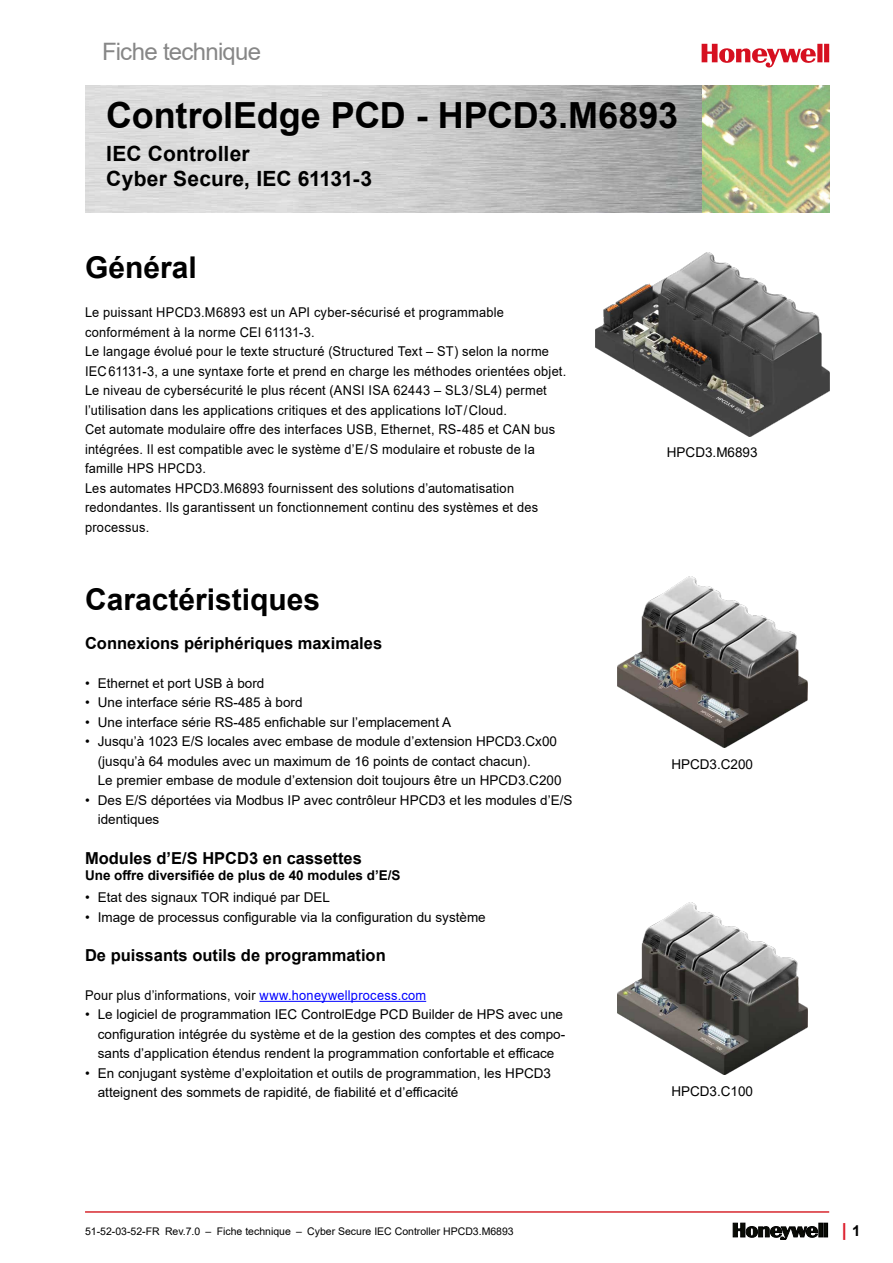
<style>
.page{position:relative;width:893px;height:1263px;background:#fff}
.page>*{position:absolute;margin:0;border:0;box-sizing:border-box;transform-origin:0 0}
.t1{font:700 36px "Arial";letter-spacing:-.005em;color:#000}
.Header_1__20_auto{font:700 30px "Arial";color:#000}
.t2{font:24px "Arial";letter-spacing:-.03em;color:#878787}
.t3{font:700 21px/25.5px "Arial";letter-spacing:.01em;color:#000}
.t4{font:700 18px "Arial";color:#dc1b2a}
.Header_4__11_auto{font:700 16.5px "Arial";color:#000}
.Grundtext___9_13{font:13.5px/19.5px "Arial";color:#000}
.Grundtext___9_13-2{font:13.5px/19.5px "Arial";letter-spacing:.02em;color:#000;scale:.95 1}
.Grundtext___9_13-3{font:13.5px/19.5px "Arial";color:#000;scale:.95 1}
.Header_4__11_auto-2{font:700 13.5px "Arial";color:#000}
.Legenden__9_auto{font:13.5px "Arial";color:#000}
.t5{font:10.5px "Arial";color:#000}
.s1{color:#00f}
.s2{font-size:15px;color:#000}
</style>
<div class="page">
<hr style="left:85px;top:1211px;width:744px;height:2px;background:#d7282f">
<svg style="left:702px;top:44px;width:127px;height:24px"></svg>
<img style="left:85px;top:85px;width:744px;height:128px">
<img style="left:595px;top:253px;width:234px;height:183px">
<img style="left:617px;top:576px;width:190px;height:171px">
<img style="left:617px;top:903px;width:190px;height:172px">
<svg style="left:733px;top:1223px;width:85px;height:17px"></svg>
<div style="left:819px;top:1223px;width:4px;height:14px;border:1px solid #000"></div>
<div style="left:824px;top:1223px;width:4px;height:14px;border:1px solid #000"></div>
<hr style="left:259px;top:1001px;width:167px;height:1px;background:#00f">
<h3 class="t2" style="left:102px;top:35px;width:160px">Fiche technique</h3>
<h1 class="t1" style="left:106px;top:90px;width:573px">ControlEdge PCD - HPCD3.M6893</h1>
<h3 class="t3" style="left:106px;top:141px;width:267px">IEC Controller<br>Cyber Secure, IEC 61131-3</h3>
<p class="Header_1__20_auto" style="left:85px;top:247px;width:113px">Général</p>
<p class="Grundtext___9_13-2" style="left:85px;top:303px;width:442px">Le puissant HPCD3.M6893 est un API cyber-sécurisé et programmable conformément à la norme CEI 61131-3.</p>
<p class="Grundtext___9_13-2" style="left:85px;top:342px;width:508px">Le langage évolué pour le texte structuré (Structured Text – ST) selon la norme IEC 61131-3, a une syntaxe forte et prend en charge les méthodes orientées objet.<br>Le niveau de cybersécurité le plus récent (ANSI ISA 62443 – SL3 / SL4) permet l’utilisation dans les applications critiques et des applications IoT / Cloud.</p>
<p class="Grundtext___9_13-3" style="left:85px;top:420px;width:496px">Cet automate modulaire offre des interfaces USB, Ethernet, RS-485 et CAN bus intégrées. Il est compatible avec le système d’E / S modulaire et robuste de la famille HPS HPCD3.</p>
<p class="Grundtext___9_13-3" style="left:85px;top:478px;width:478px">Les automates HPCD3.M6893 fournissent des solutions d’automatisation redondantes. Ils garantissent un fonctionnement continu des systèmes et des processus.</p>
<p class="Header_1__20_auto" style="left:85px;top:578px;width:237px">Caractéristiques</p>
<p class="Header_4__11_auto" style="left:85px;top:632px;width:299px">Connexions périphériques maximales</p>
<p class="Grundtext___9_13" style="left:85px;top:673px;width:181px">• Ethernet et port USB à bord</p>
<p class="Grundtext___9_13" style="left:85px;top:693px;width:219px">• Une interface série RS-485 à bord</p>
<p class="Grundtext___9_13" style="left:85px;top:712px;width:368px">• Une interface série RS-485 enfichable sur l’emplacement A</p>
<p class="Grundtext___9_13" style="left:98px;top:732px;width:465px;text-indent:-13px">• Jusqu’à 1023 E/S locales avec embase de module d’extension HPCD3.Cx00 (jusqu’à 64 modules avec un maximum de 16 points de contact chacun).<br>Le premier embase de module d’extension doit toujours être un HPCD3.C200</p>
<p class="Grundtext___9_13" style="left:98px;top:790px;width:476px;text-indent:-13px">• Des E/S déportées via Modbus IP avec contrôleur HPCD3 et les modules d’E/S identiques</p>
<p class="Header_4__11_auto" style="left:85px;top:846px;width:278px">Modules d’E/S HPCD3 en cassettes</p>
<p class="Header_4__11_auto-2" style="left:85px;top:866px;width:317px">Une offre diversifiée de plus de 40 modules d’E/S</p>
<p class="Grundtext___9_13" style="left:85px;top:888px;width:246px">• Etat des signaux TOR indiqué par DEL</p>
<p class="Grundtext___9_13" style="left:85px;top:907px;width:402px">• Image de processus configurable via la configuration du système</p>
<p class="Header_4__11_auto" style="left:85px;top:944px;width:302px">De puissants outils de programmation</p>
<p class="Grundtext___9_13-2" style="left:85px;top:985px;width:361px">Pour plus d’informations, voir <span class="s1">www.honeywellprocess.com</span></p>
<p class="Grundtext___9_13" style="left:98px;top:1005px;width:469px;text-indent:-13px">• Le logiciel de programmation IEC ControlEdge PCD Builder de HPS avec une configuration intégrée du système et de la gestion des comptes et des compo&shy;sants d’application étendus rendent la programmation confortable et efficace</p>
<p class="Grundtext___9_13" style="left:98px;top:1063px;width:455px;text-indent:-13px">• En conjugant système d’exploitation et outils de programmation, les HPCD3 atteignent des sommets de rapidité, de fiabilité et d’efficacité</p>
<p class="t5" style="left:85px;top:1224px;width:430px">51-52-03-52-FR Rev.7.0 – Fiche technique – Cyber Secure IEC Controller HPCD3.M6893</p>
<p class="Legenden__9_auto" style="left:667px;top:443px;width:92px">HPCD3.M6893</p>
<p class="Legenden__9_auto" style="left:671px;top:755px;width:83px">HPCD3.C200</p>
<p class="Legenden__9_auto" style="left:671px;top:1082px;width:83px">HPCD3.C100</p>
<h3 class="t4" style="left:842px;top:1216px;width:20px">| <span class="s2">1</span></h3>
</div>
